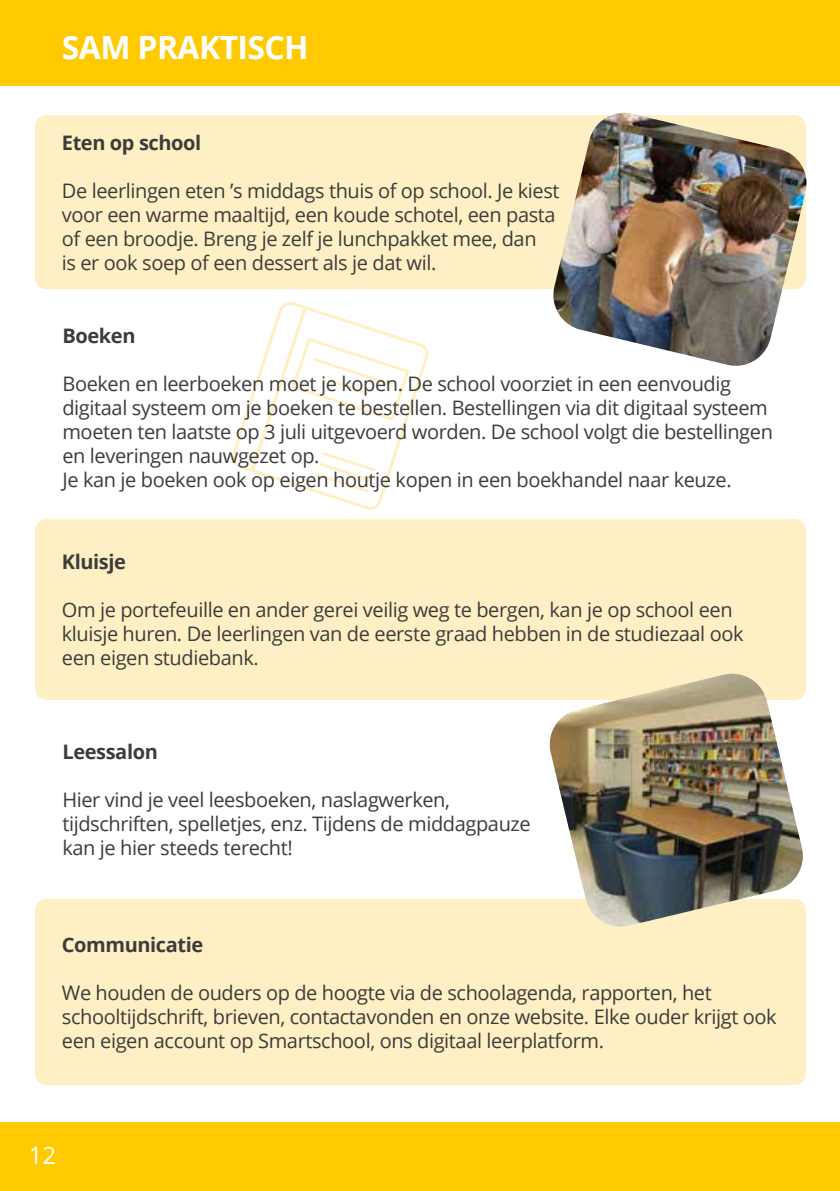
<style>
.page{position:relative;width:840px;height:1191px;background:#fff}
.page>*{position:absolute;margin:0;border:0;box-sizing:border-box;transform-origin:0 0}
.t1{font:700 32px "Open Sans";letter-spacing:-.02em;color:#fff}
.t2{font:24px "Open Sans";color:#fff}
.t3{font:20px/24px "Open Sans";letter-spacing:-.02em;color:#3c3c3b}
.t4{font:700 20px "Open Sans";letter-spacing:-.02em;color:#3c3c3b}
</style>
<div class="page">
<div style="left:35px;top:899px;width:770px;height:186px;background:#ffefc4;border-radius:11px"></div>
<div style="left:35px;top:115px;width:770px;height:174px;background:#ffefc4;border-radius:11px"></div>
<div style="left:35px;top:519px;width:770px;height:181px;background:#ffefc4;border-radius:11px"></div>
<div style="left:0;top:0;width:839px;height:85px;background:#ffca00"></div>
<div style="left:0;top:1123px;width:839px;height:68px;background:#ffca00"></div>
<svg style="left:232px;top:302px;width:197px;height:208px"></svg>
<img style="left:551px;top:113px;width:256px;height:253px">
<img style="left:549px;top:673px;width:255px;height:253px">
<h1 class="t1" style="left:62px;top:24px;width:248px">SAM PRAKTISCH</h1>
<p class="t4" style="left:62px;top:128px;width:141px">Eten op school</p>
<p class="t3" style="left:62px;top:178px;width:499px">De leerlingen eten ’s middags thuis of op school. Je kiest voor een warme maaltijd, een koude schotel, een pasta of een broodje. Breng je zelf je lunchpakket mee, dan<br>is er ook soep of een dessert als je dat wil.</p>
<p class="t4" style="left:62px;top:321px;width:75px">Boeken</p>
<p class="t3" style="left:62px;top:371px;width:711px">Boeken en leerboeken moet je kopen. De school voorziet in een eenvoudig digitaal systeem om je boeken te bestellen. Bestellingen via dit digitaal systeem moeten ten laatste op 3 juli uitgevoerd worden. De school volgt die bestellingen en leveringen nauwgezet op.<br>Je kan je boeken ook op eigen houtje kopen in een boekhandel naar keuze.</p>
<p class="t4" style="left:62px;top:548px;width:66px">Kluisje</p>
<p class="t3" style="left:62px;top:597px;width:682px">Om je portefeuille en ander gerei veilig weg te bergen, kan je op school een kluisje huren. De leerlingen van de eerste graad hebben in de studiezaal ook een eigen studiebank.</p>
<p class="t4" style="left:62px;top:737px;width:97px">Leessalon</p>
<p class="t3" style="left:62px;top:787px;width:469px">Hier vind je veel leesboeken, naslagwerken, tijdschriften, spelletjes, enz. Tijdens de middagpauze kan je hier steeds terecht!</p>
<p class="t4" style="left:62px;top:930px;width:143px">Communicatie</p>
<p class="t3" style="left:62px;top:980px;width:716px">We houden de ouders op de hoogte via de schoolagenda, rapporten, het schooltijdschrift, brieven, contactavonden en onze website. Elke ouder krijgt ook een eigen account op Smartschool, ons digitaal leerplatform.</p>
<p class="t2" style="left:29px;top:1138px;width:29px">12</p>
</div>
